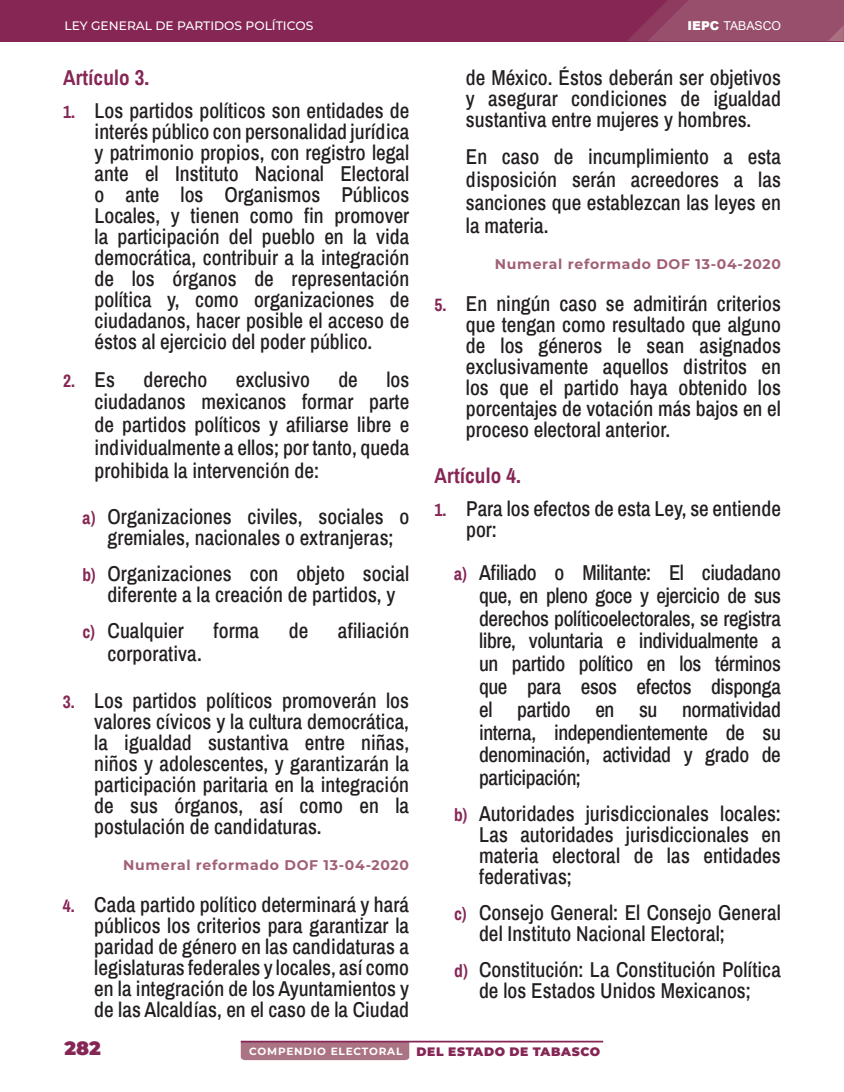
<style>
.page{position:relative;width:844px;height:1092px;background:#fff}
.page>*{position:absolute;margin:0;border:0;box-sizing:border-box;transform-origin:0 0}
.PARRAFO_NUMERAL_-_LM{font:500 21px/21px "Archivo Narrow";color:#231f20;text-align:justify}
.ARTICULO{font:700 21px "Archivo Narrow";letter-spacing:.01em;color:#852655}
.t1{font:900 19.25px "Montserrat";color:#852655}
.t2{font:700 17.5px "Archivo Narrow";color:#852655}
.REFORMADO{font:700 14px "Montserrat";letter-spacing:.05em;color:#a16077}
.t3{font:500 12.25px "Montserrat";color:#fff}
.t4{font:12.25px "Arial";color:#fff}
.t5{font:700 10.5px "Montserrat";letter-spacing:.075em;color:#fff}
.s1{font-weight:700;font-size:17.5px;color:#852655}
.s2{font-weight:500;font-size:21px;color:#231f20}
.s3{font-weight:900}
.s4{font-weight:900;font-size:12.25px;color:#852655}
</style>
<div class="page">
<div style="left:0;top:0;width:843px;height:41px;background:#852655"></div>
<svg style="left:627px;top:0;width:216px;height:41px;background:#954967"></svg>
<div style="left:241px;top:1042px;width:168px;height:17px;background:#ab7484"></div>
<hr style="left:241px;top:1040px;width:362px;height:2px;background:#852655">
<p class="t3" style="left:64px;top:17px;width:250px">LEY GENERAL DE PARTIDOS POLÍTICOS</p>
<p class="ARTICULO" style="left:63px;top:63px;width:86px">Artículo 3.</p>
<p class="PARRAFO_NUMERAL_-_LM" style="left:94px;top:99px;width:316px;text-indent:-32px"><span class="s1">1.</span> Los partidos políticos son entidades de interés público con personalidad jurídica y patrimonio propios, con registro legal ante el Instituto Nacional Electoral o ante los Organismos Públicos Locales, y tienen como fin promover la participación del pueblo en la vida democrática, contribuir a la integración de los órganos de representación política y, como organizaciones de ciudadanos, hacer posible el acceso de éstos al ejercicio del poder público.</p>
<p class="t2" style="left:63px;top:368px;width:53px">2. <span class="s2">Es</span></p>
<p class="PARRAFO_NUMERAL_-_LM" style="left:143px;top:368px;width:65px">derecho</p>
<p class="PARRAFO_NUMERAL_-_LM" style="left:236px;top:368px;width:75px">exclusivo</p>
<p class="PARRAFO_NUMERAL_-_LM" style="left:338px;top:368px;width:21px">de</p>
<p class="PARRAFO_NUMERAL_-_LM" style="left:94px;top:367px;width:316px;line-height:22.8px;text-indent:292px">los ciudadanos mexicanos formar parte de partidos políticos y afiliarse libre e individualmente a ellos; por tanto, queda prohibida la intervención de:</p>
<p class="PARRAFO_NUMERAL_-_LM" style="left:83px;top:505px;width:328px;text-align:center"><span class="s1">a)</span> Organizaciones civiles, sociales o gremiales, nacionales o extranjeras;</p>
<p class="PARRAFO_NUMERAL_-_LM" style="left:83px;top:562px;width:328px;text-align:center"><span class="s1">b)</span> Organizaciones con objeto social diferente a la creación de partidos, y</p>
<p class="PARRAFO_NUMERAL_-_LM" style="left:83px;top:619px;width:103px"><span class="s1">c)</span> Cualquier</p>
<p class="PARRAFO_NUMERAL_-_LM" style="left:213px;top:619px;width:47px">forma</p>
<p class="PARRAFO_NUMERAL_-_LM" style="left:289px;top:619px;width:21px">de</p>
<p class="PARRAFO_NUMERAL_-_LM" style="left:338px;top:619px;width:73px">afiliación</p>
<p class="PARRAFO_NUMERAL_-_LM" style="left:107px;top:642px;width:96px">corporativa.</p>
<p class="PARRAFO_NUMERAL_-_LM" style="left:94px;top:689px;width:316px;text-indent:-32px"><span class="s1">3.</span> Los partidos políticos promoverán los valores cívicos y la cultura democrática, la igualdad sustantiva entre niñas, niños y adolescentes, y garantizarán la participación paritaria en la integración de sus órganos, así como en la postulación de candidaturas.</p>
<p class="REFORMADO" style="left:123px;top:854px;width:287px">Numeral reformado DOF 13-04-2020</p>
<p class="PARRAFO_NUMERAL_-_LM" style="left:94px;top:893px;width:316px;text-indent:-32px"><span class="s1">4.</span> Cada partido político determinará y hará públicos los criterios para garantizar la paridad de género en las candidaturas a legislaturas federales y locales, así como en la integración de los Ayuntamientos y de las Alcaldías, en el caso de la Ciudad</p>
<p class="t4" style="left:687px;top:17px;width:95px"><span class="s3">IEPC</span> TABASCO</p>
<p class="PARRAFO_NUMERAL_-_LM" style="left:466px;top:66px;width:316px">de México. Éstos deberán ser objetivos y asegurar condiciones de igualdad sustantiva entre mujeres y hombres.</p>
<p class="PARRAFO_NUMERAL_-_LM" style="left:466px;top:145px;width:316px;line-height:22.8px">En caso de incumplimiento a esta disposición serán acreedores a las sanciones que establezcan las leyes en la materia.</p>
<p class="REFORMADO" style="left:494px;top:253px;width:287px">Numeral reformado DOF 13-04-2020</p>
<p class="PARRAFO_NUMERAL_-_LM" style="left:466px;top:292px;width:316px;text-indent:-32px"><span class="s1">5.</span> En ningún caso se admitirán criterios que tengan como resultado que alguno de los géneros le sean asignados exclusivamente aquellos distritos en los que el partido haya obtenido los porcentajes de votación más bajos en el proceso electoral anterior.</p>
<p class="ARTICULO" style="left:434px;top:461px;width:86px">Artículo 4.</p>
<p class="PARRAFO_NUMERAL_-_LM" style="left:466px;top:498px;width:316px;text-indent:-31px"><span class="s1">1.</span> Para los efectos de esta Ley, se entiende por:</p>
<p class="PARRAFO_NUMERAL_-_LM" style="left:479px;top:560px;width:303px;line-height:22.8px;text-indent:-25px"><span class="s1">a)</span> Afiliado o Militante: El ciudadano que, en pleno goce y ejercicio de sus derechos políticoelectorales, se registra libre, voluntaria e individualmente a un partido político en los términos que para esos efectos disponga el partido en su normatividad interna, independientemente de su denominación, actividad y grado de participación;</p>
<p class="PARRAFO_NUMERAL_-_LM" style="left:479px;top:802px;width:303px;text-indent:-25px"><span class="s1">b)</span> Autoridades jurisdiccionales locales:<br>Las autoridades jurisdiccionales en materia electoral de las entidades federativas;</p>
<p class="PARRAFO_NUMERAL_-_LM" style="left:479px;top:901px;width:303px;text-indent:-25px"><span class="s1">c)</span> Consejo General: El Consejo General del Instituto Nacional Electoral;</p>
<p class="PARRAFO_NUMERAL_-_LM" style="left:454px;top:958px;width:328px;text-align:center"><span class="s1">d)</span> Constitución: La Constitución Política de los Estados Unidos Mexicanos;</p>
<p class="t1" style="left:64px;top:1033px;width:38px">282</p>
<p class="t5" style="left:249px;top:1043px;width:352px">COMPENDIO ELECTORAL <span class="s4">DEL ESTADO DE TABASCO</span></p>
</div>
